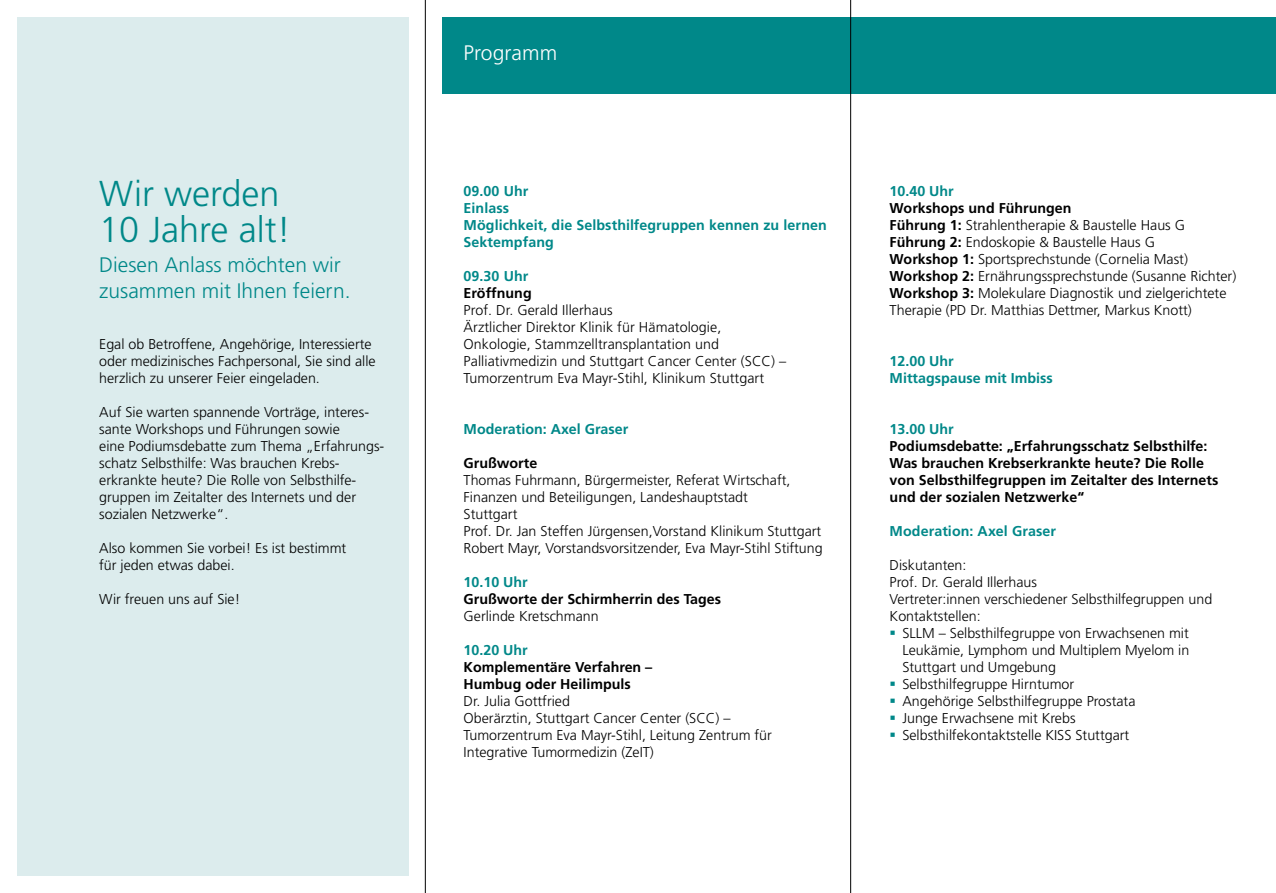
<style>
.page{position:relative;width:1276px;height:893px;background:#fff}
.page>*{position:absolute;margin:0;border:0;box-sizing:border-box;transform-origin:0 0}
.t1{font:300 36px/36px "Frutiger LT Pro";color:#008889}
.t2{font:300 21px/25.5px "Frutiger LT Pro";color:#008889}
.t3{font:300 21px "Frutiger LT Pro";letter-spacing:.005em;color:#fff}
.t4{font:300 14.25px/17px "Frutiger LT Pro";color:#000}
.t5{font:700 14.25px/17px "Frutiger LT Pro";color:#000}
.t6{font:700 14.25px/17px "Frutiger LT Pro";letter-spacing:.005em;color:#008889}
.s1{font-weight:700}
</style>
<div class="page">
<div style="left:442px;top:17px;width:834px;height:77px;background:#008889"></div>
<div style="left:17px;top:17px;width:391px;height:859px;background:#dceced"></div>
<hr style="left:425px;top:0;width:1px;height:893px;background:#000">
<hr style="left:850px;top:0;width:1px;height:893px;background:#000">
<h1 class="t1" style="left:99px;top:175px;width:193px">Wir werden<br>10 Jahre alt!</h1>
<h2 class="t2" style="left:99px;top:252px;width:253px">Diesen Anlass möchten wir zusammen mit Ihnen feiern.</h2>
<p class="t4" style="left:99px;top:335px;width:278px">Egal ob Betroffene, Angehörige, Interessierte oder medizinisches Fachpersonal, Sie sind alle herzlich zu unserer Feier eingeladen.</p>
<p class="t4" style="left:99px;top:403px;width:287px">Auf Sie warten spannende Vorträge, interes&shy;sante Workshops und Führungen sowie<br>eine Podiumsdebatte zum Thema „Erfahrungs&shy;schatz Selbsthilfe: Was brauchen Krebs&shy;erkrankte heute? Die Rolle von Selbsthilfe&shy;gruppen im Zeitalter des Internets und der sozialen Netzwerke“.</p>
<p class="t4" style="left:99px;top:539px;width:249px">Also kommen Sie vorbei! Es ist bestimmt für jeden etwas dabei.</p>
<p class="t4" style="left:99px;top:591px;width:143px">Wir freuen uns auf Sie!</p>
<h2 class="t3" style="left:463px;top:40px;width:95px">Programm</h2>
<p class="t6" style="left:463px;top:182px;width:365px">09.00 Uhr<br>Einlass<br>Möglichkeit, die Selbsthilfegruppen kennen zu lernen<br>Sektempfang</p>
<p class="t6" style="left:463px;top:267px;width:66px">09.30 Uhr</p>
<p class="t5" style="left:463px;top:284px;width:70px">Eröffnung</p>
<p class="t4" style="left:463px;top:301px;width:324px">Prof. Dr. Gerald Illerhaus<br>Ärztlicher Direktor Klinik für Hämatologie, Onkologie, Stammzelltransplantation und Palliativmedizin und Stuttgart Cancer Center (SCC) – Tumorzentrum Eva Mayr-Stihl, Klinikum Stuttgart</p>
<p class="t6" style="left:463px;top:420px;width:166px">Moderation: Axel Graser</p>
<p class="t5" style="left:463px;top:454px;width:75px">Grußworte</p>
<p class="t4" style="left:463px;top:471px;width:360px">Thomas Fuhrmann, Bürgermeister, Referat Wirtschaft, Finanzen und Beteiligungen, Landeshauptstadt<br>Stuttgart<br>Prof. Dr. Jan Steffen Jürgensen,Vorstand Klinikum Stuttgart Robert Mayr, Vorstandsvorsitzender, Eva Mayr-Stihl Stiftung</p>
<p class="t6" style="left:463px;top:573px;width:66px">10.10 Uhr</p>
<p class="t5" style="left:463px;top:590px;width:259px">Grußworte der Schirmherrin des Tages</p>
<p class="t4" style="left:463px;top:608px;width:137px">Gerlinde Kretschmann</p>
<p class="t6" style="left:463px;top:641px;width:66px">10.20 Uhr</p>
<p class="t5" style="left:463px;top:659px;width:190px">Komplementäre Verfahren –<br>Humbug oder Heilimpuls</p>
<p class="t4" style="left:463px;top:693px;width:310px">Dr. Julia Gottfried<br>Oberärztin, Stuttgart Cancer Center (SCC) – Tumorzentrum Eva Mayr-Stihl, Leitung Zentrum für Integrative Tumormedizin (ZeIT)</p>
<p class="t6" style="left:889px;top:182px;width:66px">10.40 Uhr</p>
<p class="t4" style="left:889px;top:199px;width:348px"><span class="s1">Workshops und Führungen<br>Führung 1:</span> Strahlentherapie &amp; Baustelle Haus G <span class="s1">Führung 2:</span> Endoskopie &amp; Baustelle Haus G<br><span class="s1">Workshop 1:</span> Sportsprechstunde (Cornelia Mast)<br><span class="s1">Workshop 2:</span> Ernährungssprechstunde (Susanne Richter)<br><span class="s1">Workshop 3:</span> Molekulare Diagnostik und zielgerichtete Therapie (PD Dr. Matthias Dettmer, Markus Knott)</p>
<p class="t6" style="left:889px;top:352px;width:165px">12.00 Uhr<br>Mittagspause mit Imbiss</p>
<p class="t6" style="left:889px;top:420px;width:66px">13.00 Uhr</p>
<p class="t5" style="left:889px;top:437px;width:330px">Podiumsdebatte: „Erfahrungsschatz Selbsthilfe:<br>Was brauchen Krebserkrankte heute? Die Rolle von Selbsthilfegruppen im Zeitalter des Internets und der sozialen Netzwerke“</p>
<p class="t6" style="left:889px;top:522px;width:168px">Moderation: Axel Graser</p>
<p class="t4" style="left:889px;top:557px;width:78px">Diskutanten:</p>
<p class="t4" style="left:889px;top:574px;width:149px">Prof. Dr. Gerald Illerhaus</p>
<p class="t4" style="left:889px;top:591px;width:324px">Vertreter:innen verschiedener Selbsthilfegruppen und</p>
<p class="t4" style="left:889px;top:608px;width:93px">Kontaktstellen:</p>
<p class="t4" style="left:902px;top:625px;width:288px">SLLM – Selbsthilfegruppe von Erwachsenen mit</p>
<p class="t4" style="left:902px;top:642px;width:288px">Leukämie, Lymphom und Multiplem Myelom in</p>
<p class="t4" style="left:902px;top:659px;width:155px">Stuttgart und Umgebung</p>
<p class="t4" style="left:902px;top:676px;width:173px">Selbsthilfegruppe Hirntumor</p>
<p class="t4" style="left:902px;top:693px;width:235px">Angehörige Selbsthilfegruppe Prostata</p>
<p class="t4" style="left:902px;top:710px;width:175px">Junge Erwachsene mit Krebs</p>
<p class="t4" style="left:902px;top:727px;width:228px">Selbsthilfekontaktstelle KISS Stuttgart</p>
</div>
